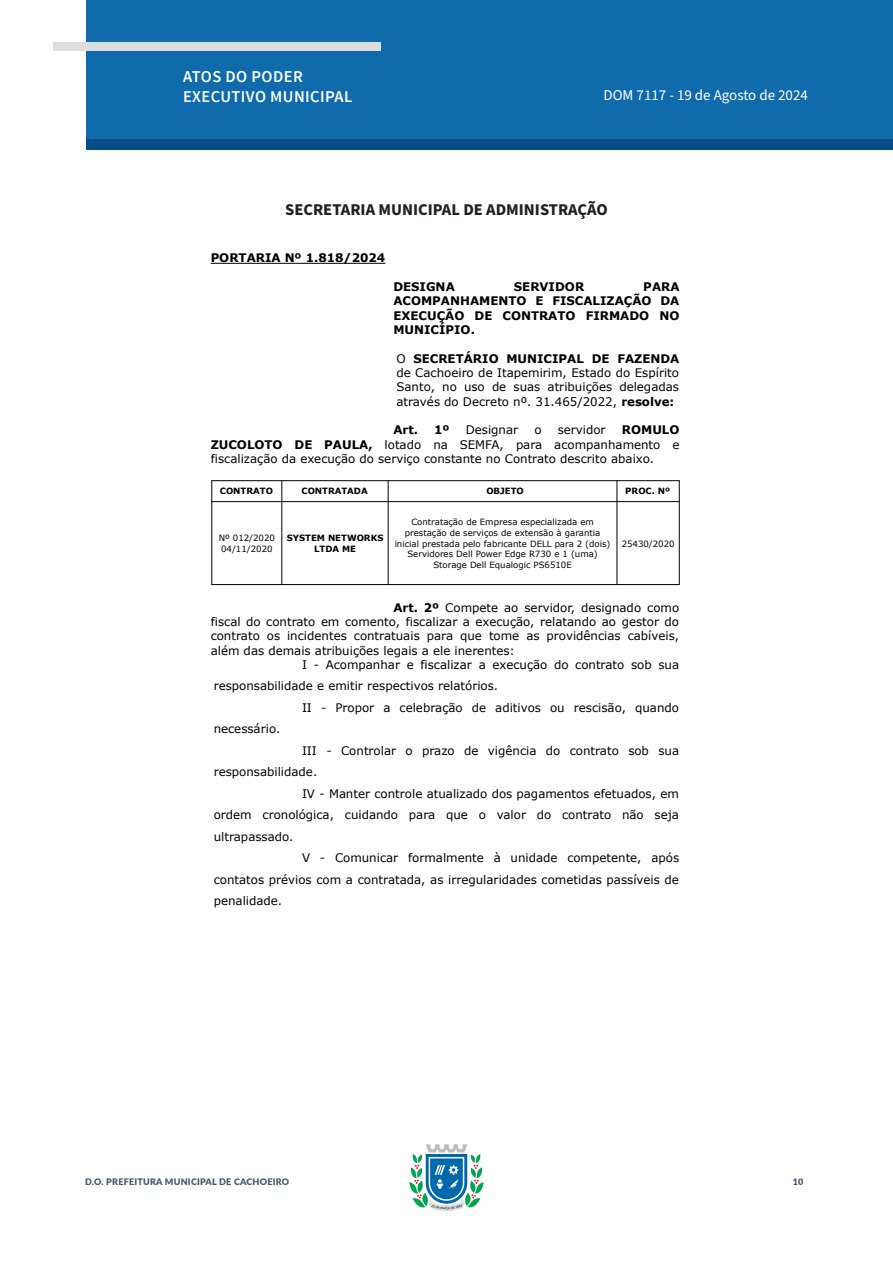
<style>
.page{position:relative;width:893px;height:1263px;background:#fff}
.page>*{position:absolute;margin:0;border:0;box-sizing:border-box;transform-origin:0 0}
.t1{font:700 16.5px "Source Sans Pro";color:#231f20}
.t2{font:600 16.5px/19.8px "Source Sans Pro";letter-spacing:.025em;color:#fff}
.t3{font:15px "Source Sans Pro";color:#fff}
.t4{font:11.85px/14.4px "Verdana";color:#000;text-align:justify}
.t5{font:700 11.85px/14.2px "Verdana";color:#000;text-align:justify}
.t6{font:900 9px "Lato";letter-spacing:.025em;color:#405970}
.t7{font:8.55px/10.8px "Verdana";color:#000}
.t8{font:700 8.55px/10.8px "Verdana";color:#000;text-align:center}
.s1{font-weight:700}
</style>
<div class="page">
<svg style="left:409px;top:1144px;width:75px;height:67px"></svg>
<div style="left:86px;top:0;width:807px;height:140px;background:#0f6bab"></div>
<div style="left:87px;top:140px;width:806px;height:10px;background:#084c86"></div>
<div style="left:53px;top:42px;width:328px;height:9px;background:#ddd"></div>
<hr style="left:211px;top:263px;width:174px;height:1px;background:#000">
<hr style="left:211px;top:480px;width:468px;height:1px;background:#000">
<hr style="left:211px;top:501px;width:468px;height:1px;background:#000">
<hr style="left:211px;top:584px;width:468px;height:1px;background:#000">
<hr style="left:211px;top:480px;width:1px;height:105px;background:#000">
<hr style="left:282px;top:480px;width:1px;height:105px;background:#000">
<hr style="left:388px;top:480px;width:1px;height:105px;background:#000">
<hr style="left:617px;top:480px;width:1px;height:105px;background:#000">
<hr style="left:679px;top:480px;width:1px;height:105px;background:#000">
<h1 class="t2" style="left:183px;top:67px;width:171px">ATOS DO PODER<br>EXECUTIVO MUNICIPAL</h1>
<p class="t3" style="left:603px;top:85px;width:206px">DOM 7117 - 19 de Agosto de 2024</p>
<p class="t1" style="left:285px;top:198px;width:324px">SECRETARIA MUNICIPAL DE ADMINISTRAÇÃO</p>
<p class="t5" style="left:211px;top:250px;width:176px">PORTARIA Nº 1.818/2024</p>
<p class="t5" style="left:393px;top:279px;width:63px">DESIGNA</p>
<p class="t5" style="left:514px;top:279px;width:72px">SERVIDOR</p>
<p class="t5" style="left:393px;top:279px;width:288px;text-indent:250px">PARA ACOMPANHAMENTO E FISCALIZAÇÃO DA EXECUÇÃO DE CONTRATO FIRMADO NO MUNICÍPIO.</p>
<p class="t4" style="left:396px;top:352px;width:284px">O <span class="s1">SECRETÁRIO MUNICIPAL DE FAZENDA </span>de Cachoeiro de Itapemirim, Estado do Espírito Santo, no uso de suas atribuições delegadas através do Decreto nº. 31.465/2022, <span class="s1">resolve:</span></p>
<p class="t5" style="left:393px;top:423px;width:26px">Art.</p>
<p class="t5" style="left:434px;top:423px;width:17px">1º</p>
<p class="t4" style="left:466px;top:424px;width:54px">Designar</p>
<p class="t4" style="left:534px;top:424px;width:9px">o</p>
<p class="t4" style="left:558px;top:424px;width:49px">servidor</p>
<p class="t4" style="left:211px;top:424px;width:470px;text-indent:411px"><span class="s1">ROMULO ZUCOLOTO DE PAULA,</span> lotado na SEMFA, para acompanhamento e fiscalização da execução do serviço constante no Contrato descrito abaixo.</p>
<p class="t8" style="left:220px;top:486px;width:55px">CONTRATO</p>
<p class="t8" style="left:301px;top:486px;width:68px">CONTRATADA</p>
<p class="t8" style="left:486px;top:486px;width:39px">OBJETO</p>
<p class="t8" style="left:625px;top:486px;width:46px">PROC. Nº</p>
<p class="t7" style="left:219px;top:533px;width:58px">Nº 012/2020<br>04/11/2020</p>
<p class="t8" style="left:287px;top:532px;width:98px">SYSTEM NETWORKS<br>LTDA ME</p>
<p class="t7" style="left:395px;top:517px;width:217px;text-align:center">Contratação de Empresa especializada em prestação de serviços de extensão à garantia inicial prestada pelo fabricante DELL para 2 (dois)<br>Servidores Dell Power Edge R730 e 1 (uma)<br>Storage Dell Equalogic PS6510E</p>
<p class="t7" style="left:622px;top:539px;width:55px">25430/2020</p>
<p class="t4" style="left:393px;top:601px;width:287px"><span class="s1">Art. 2º</span> Compete ao servidor, designado como</p>
<p class="t4" style="left:211px;top:615px;width:470px">fiscal do contrato em comento, fiscalizar a execução, relatando ao gestor do</p>
<p class="t4" style="left:211px;top:629px;width:470px">contrato os incidentes contratuais para que tome as providências cabíveis,</p>
<p class="t4" style="left:211px;top:644px;width:306px">além das demais atribuições legais a ele inerentes:</p>
<p class="t4" style="left:302px;top:658px;width:379px">I - Acompanhar e fiscalizar a execução do contrato sob sua</p>
<p class="t4" style="left:214px;top:680px;width:286px">responsabilidade e emitir respectivos relatórios.</p>
<p class="t4" style="left:302px;top:701px;width:378px">II - Propor a celebração de aditivos ou rescisão, quando</p>
<p class="t4" style="left:214px;top:722px;width:68px">necessário.</p>
<p class="t4" style="left:302px;top:744px;width:379px">III - Controlar o prazo de vigência do contrato sob sua</p>
<p class="t4" style="left:214px;top:765px;width:105px">responsabilidade.</p>
<p class="t4" style="left:302px;top:787px;width:378px">IV - Manter controle atualizado dos pagamentos efetuados, em</p>
<p class="t4" style="left:214px;top:808px;width:467px">ordem cronológica, cuidando para que o valor do contrato não seja</p>
<p class="t4" style="left:214px;top:830px;width:81px">ultrapassado.</p>
<p class="t4" style="left:302px;top:851px;width:379px">V - Comunicar formalmente à unidade competente, após</p>
<p class="t4" style="left:214px;top:873px;width:467px">contatos prévios com a contratada, as irregularidades cometidas passíveis de</p>
<p class="t4" style="left:214px;top:894px;width:70px">penalidade.</p>
<p class="t6" style="left:85px;top:1175px;width:206px">D.O. PREFEITURA MUNICIPAL DE CACHOEIRO</p>
<p class="t6" style="left:793px;top:1175px;width:12px">10</p>
</div>
